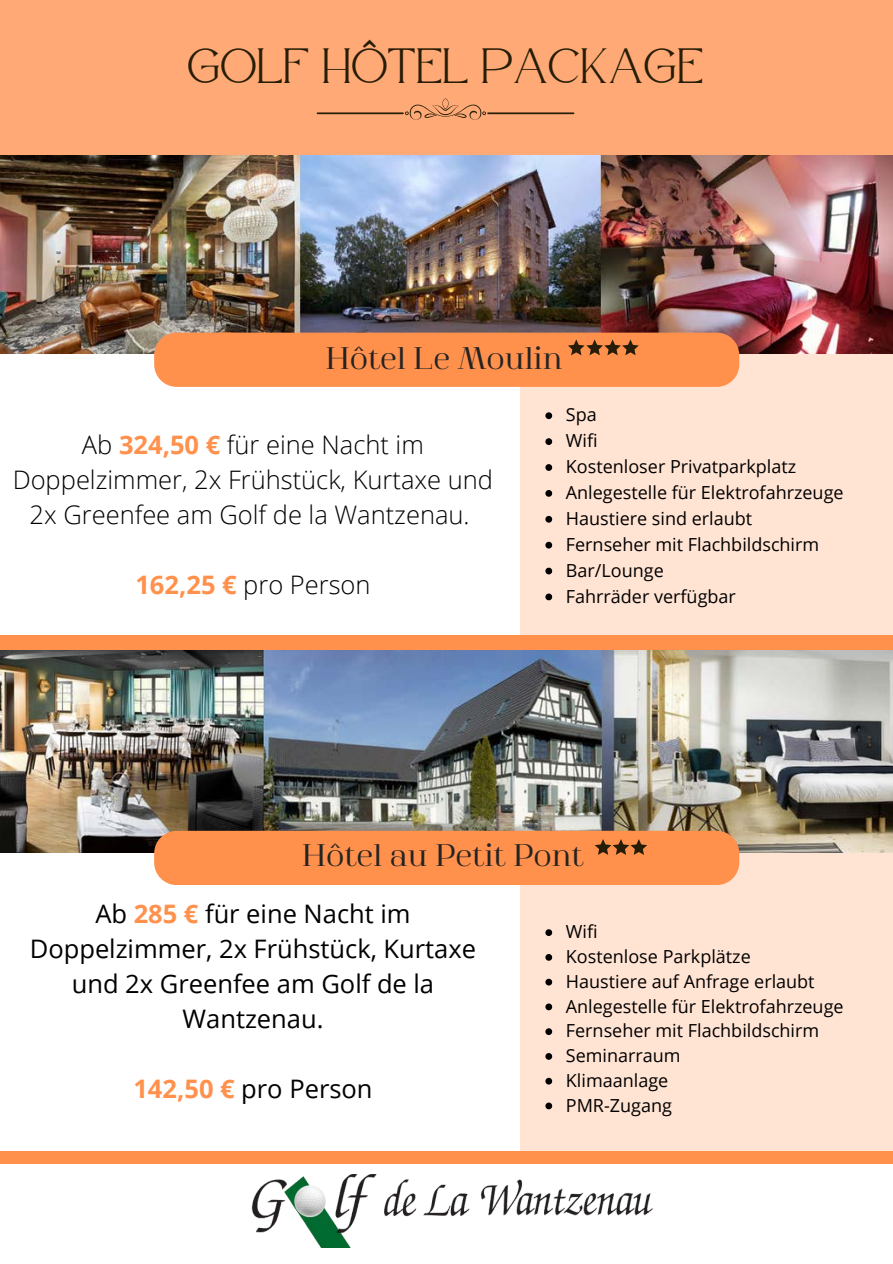
<style>
.page{position:relative;width:893px;height:1264px;background:#fff}
.page>*{position:absolute;margin:0;border:0;box-sizing:border-box;transform-origin:0 0}
.t1{font:49.5px "Atteron";color:#271d06}
.t2{font:31.2px "Athachantr";color:#242323}
.t3{font:300 25.5px/34.8px "Open Sans";color:#000;text-align:center}
.t4{font:25.5px/34.8px "Open Sans";color:#000;text-align:center}
.t5{font:18px "Open Sans";color:#000}
.s1{font-weight:700;color:#ff914d}
</style>
<div class="page">
<div style="left:0;top:0;width:892px;height:157px;background:#ffaa76"></div>
<svg style="left:316px;top:98px;width:258px;height:22px"></svg>
<div style="left:520px;top:330px;width:372px;height:308px;background:#ffe3d3"></div>
<div style="left:0;top:635px;width:892px;height:41px;background:#ff914d"></div>
<div style="left:520px;top:848px;width:372px;height:309px;background:#ffe3d3"></div>
<div style="left:0;top:1151px;width:892px;height:12px;background:#ff914d"></div>
<img style="left:0;top:650px;width:892px;height:202px">
<img style="left:0;top:156px;width:892px;height:198px">
<div style="left:154px;top:830px;width:585px;height:55px;background:#ff914d;border-radius:23px"></div>
<div style="left:154px;top:332px;width:585px;height:55px;background:#ff914d;border-radius:23px"></div>
<svg style="left:545px;top:412px;width:7px;height:7px"></svg>
<svg style="left:545px;top:438px;width:7px;height:7px"></svg>
<svg style="left:545px;top:464px;width:7px;height:7px"></svg>
<svg style="left:545px;top:490px;width:7px;height:7px"></svg>
<svg style="left:545px;top:516px;width:7px;height:6px"></svg>
<svg style="left:545px;top:542px;width:7px;height:6px"></svg>
<svg style="left:545px;top:567px;width:7px;height:7px"></svg>
<svg style="left:545px;top:593px;width:7px;height:7px"></svg>
<svg style="left:545px;top:929px;width:7px;height:7px"></svg>
<svg style="left:545px;top:954px;width:7px;height:6px"></svg>
<svg style="left:545px;top:978px;width:7px;height:7px"></svg>
<svg style="left:545px;top:1003px;width:7px;height:7px"></svg>
<svg style="left:545px;top:1028px;width:7px;height:7px"></svg>
<svg style="left:545px;top:1053px;width:7px;height:6px"></svg>
<svg style="left:545px;top:1077px;width:7px;height:7px"></svg>
<svg style="left:545px;top:1102px;width:7px;height:7px"></svg>
<svg style="left:595px;top:839px;width:52px;height:15px"></svg>
<img style="left:251px;top:1174px;width:402px;height:73px">
<svg style="left:568px;top:339px;width:70px;height:16px"></svg>
<p class="t1" style="left:187px;top:37px;width:517px">GOLF HÔTEL PACKAGE</p>
<p class="t2" style="left:326px;top:344px;width:238px">Hôtel Le Moulin</p>
<p class="t3" style="left:13px;top:427px;width:481px">Ab <span class="s1">324,50 €</span> für eine Nacht im<br>Doppelzimmer, 2x Frühstück, Kurtaxe und<br>2x Greenfee am Golf de la Wantzenau.</p>
<p class="t3" style="left:135px;top:566px;width:236px"><span class="s1">162,25 €</span> pro Person</p>
<p class="t5" style="left:566px;top:402px;width:32px">Spa</p>
<p class="t5" style="left:566px;top:428px;width:33px">Wifi</p>
<p class="t5" style="left:566px;top:454px;width:232px">Kostenloser Privatparkplatz</p>
<p class="t5" style="left:566px;top:480px;width:279px">Anlegestelle für Elektrofahrzeuge</p>
<p class="t5" style="left:566px;top:505px;width:188px">Haustiere sind erlaubt</p>
<p class="t5" style="left:566px;top:531px;width:255px">Fernseher mit Flachbildschirm</p>
<p class="t5" style="left:566px;top:557px;width:99px">Bar/Lounge</p>
<p class="t5" style="left:566px;top:583px;width:171px">Fahrräder verfügbar</p>
<p class="t2" style="left:302px;top:841px;width:283px">Hôtel au Petit Pont</p>
<p class="t4" style="left:30px;top:895px;width:448px">Ab <span class="s1">285 €</span> für eine Nacht im<br>Doppelzimmer, 2x Frühstück, Kurtaxe und 2x Greenfee am Golf de la<br>Wantzenau.</p>
<p class="t4" style="left:133px;top:1070px;width:241px"><span class="s1">142,50 €</span> pro Person</p>
<p class="t5" style="left:566px;top:919px;width:33px">Wifi</p>
<h2 class="t5" style="left:566px;top:943px;width:186px">Kostenlose Parkplätze</h2>
<h3 class="t5" style="left:566px;top:968px;width:250px">Haustiere auf Anfrage erlaubt</h3>
<h3 class="t5" style="left:566px;top:993px;width:279px">Anlegestelle für Elektrofahrzeuge</h3>
<p class="t5" style="left:566px;top:1018px;width:255px">Fernseher mit Flachbildschirm</p>
<h2 class="t5" style="left:566px;top:1042px;width:116px">Seminarraum</h2>
<p class="t5" style="left:566px;top:1067px;width:104px">Klimaanlage</p>
<p class="t5" style="left:566px;top:1092px;width:108px">PMR-Zugang</p>
</div>
